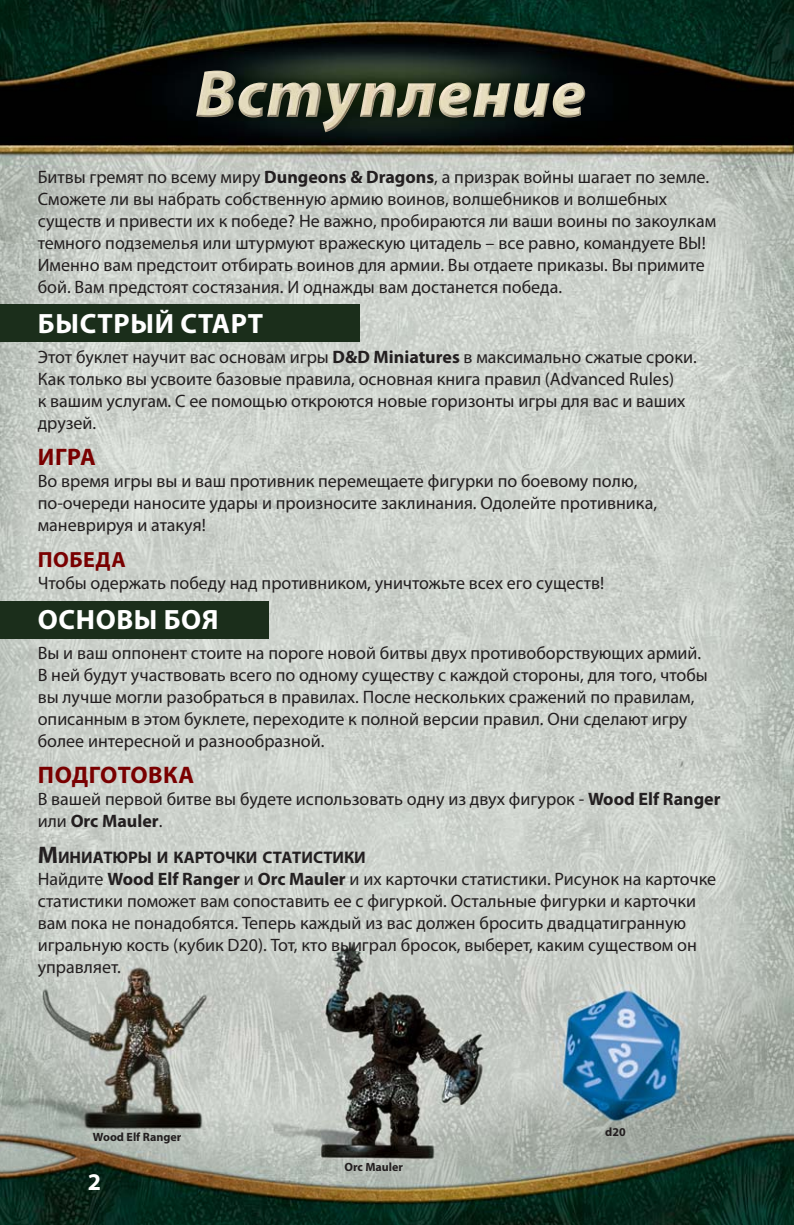
<style>
.page{position:relative;width:794px;height:1225px;background:#fff}
.page>*{position:absolute;margin:0;border:0;box-sizing:border-box;transform-origin:0 0}
.t1{font:700 28px "Myriad Pro";letter-spacing:.02em;color:#fff}
.t2{font:700 24px "Myriad Pro";letter-spacing:.02em;color:#790000}
.t3{font:700 24px "Myriad Pro";color:#fff}
.t4{font:700 22px "Myriad Pro";letter-spacing:.02em;color:#790000}
.t5{font:18px/22px "Myriad Pro";color:#231f20}
.t6{font:700 16.8px "Myriad Pro";color:#231f20}
.t7{font:700 12px "Myriad Pro";color:#231f20}
.s1{font-weight:700}
.s2{font-size:24px}
</style>
<div class="page">
<img style="left:0;top:0;width:794px;height:1224px">
<img style="left:196px;top:71px;width:389px;height:61px">
<div style="left:0;top:601px;width:269px;height:37px;background:#1b2e1b"></div>
<div style="left:0;top:304px;width:359px;height:37px;background:#1b2e1b"></div>
<p class="t5" style="left:38px;top:168px;width:680px">Битвы гремят по всему миру <span class="s1">Dungeons &amp; Dragons</span>, а призрак войны шагает по земле.<br>Сможете ли вы набрать собственную армию воинов, волшебников и волшебных существ и привести их к победе? Не важно, пробираются ли ваши воины по закоулкам темного подземелья или штурмуют вражескую цитадель – все равно, командуете ВЫ!<br>Именно вам предстоит отбирать воинов для армии. Вы отдаете приказы. Вы примите бой. Вам предстоят состязания. И однажды вам достанется победа.</p>
<h1 class="t1" style="left:38px;top:313px;width:227px">БЫСТРЫЙ СТАРТ</h1>
<p class="t5" style="left:38px;top:348px;width:660px">Этот буклет научит вас основам игры <span class="s1">D&amp;D Miniatures</span> в максимально сжатые сроки.<br>Как только вы усвоите базовые правила, основная книга правил (Advanced Rules)<br>к вашим услугам. С ее помощью откроются новые горизонты игры для вас и ваших друзей.</p>
<h2 class="t2" style="left:38px;top:448px;width:59px">ИГРА</h2>
<p class="t5" style="left:38px;top:472px;width:621px">Во время игры вы и ваш противник перемещаете фигурки по боевому полю, по-очереди наносите удары и произносите заклинания. Одолейте противника, маневрируя и атакуя!</p>
<p class="t4" style="left:38px;top:551px;width:89px">ПОБЕДА</p>
<p class="t5" style="left:38px;top:574px;width:568px">Чтобы одержать победу над противником, уничтожьте всех его существ!</p>
<h1 class="t1" style="left:38px;top:609px;width:182px">ОСНОВЫ БОЯ</h1>
<p class="t5" style="left:38px;top:644px;width:671px">Вы и ваш оппонент стоите на пороге новой битвы двух противоборствующих армий.<br>В ней будут участвовать всего по одному существу с каждой стороны, для того, чтобы вы лучше могли разобраться в правилах. После нескольких сражений по правилам, описанным в этом буклете, переходите к полной версии правил. Они сделают игру более интересной и разнообразной.</p>
<h2 class="t2" style="left:38px;top:766px;width:158px">ПОДГОТОВКА</h2>
<p class="t5" style="left:38px;top:790px;width:684px">В вашей первой битве вы будете использовать одну из двух фигурок - <span class="s1">Wood Elf Ranger </span>или <span class="s1">Orc Mauler</span>.</p>
<p class="t6" style="left:38px;top:851px;width:329px"><span class="s2">М</span>ИНИАТЮРЫ И КАРТОЧКИ СТАТИСТИКИ</p>
<p class="t5" style="left:38px;top:870px;width:680px">Найдите <span class="s1">Wood Elf Ranger</span> и <span class="s1">Orc Mauler</span> и их карточки статистики. Рисунок на карточке статистики поможет вам сопоставить ее с фигуркой. Остальные фигурки и карточки вам пока не понадобятся. Теперь каждый из вас должен бросить двадцатигранную игральную кость (кубик D20). Тот, кто выиграл бросок, выберет, каким существом он управляет.</p>
<p class="t7" style="left:93px;top:1132px;width:90px">Wood Elf Ranger</p>
<h2 class="t3" style="left:88px;top:1173px;width:15px">2</h2>
<p class="t7" style="left:344px;top:1162px;width:60px">Orc Mauler</p>
<p class="t7" style="left:605px;top:1127px;width:22px">d20</p>
</div>
